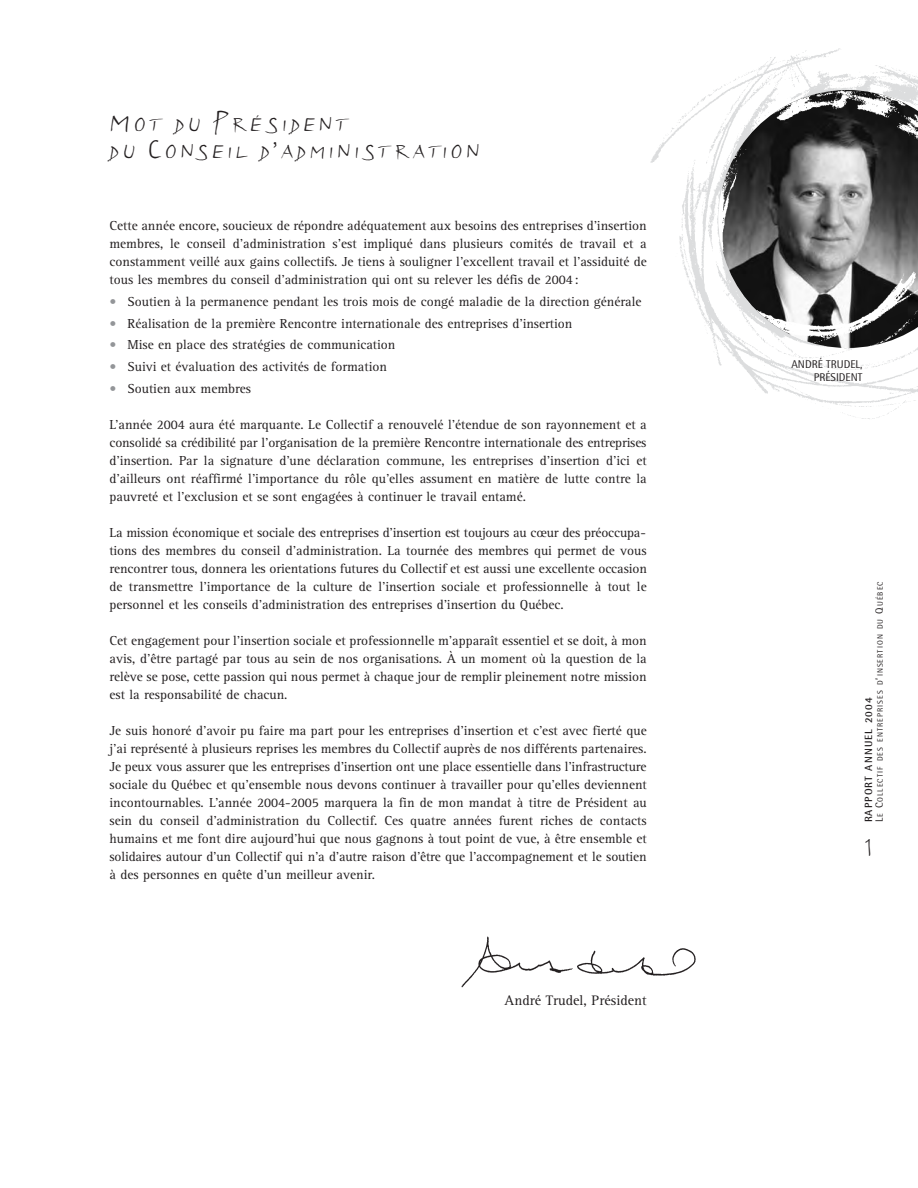
<style>
.page{position:relative;width:918px;height:1188px;background:#fff}
.page>*{position:absolute;margin:0;border:0;box-sizing:border-box;transform-origin:0 0}
.t1{font:22.5px "Django ITC";color:#231f20}
.t2{font:18px/27px "Django ITC";letter-spacing:.16em;color:#231f20}
.t3{font:14.25px "Rotis Serif";color:#231f20}
.t4{font:13.5px/18px "Rotis Serif";color:#231f20;text-align:justify}
.t5{font:11.25px/13.5px "Rotis Semi Sans";color:#231f20;text-align:right}
.t6{font:700 10.5px "Rotis Semi Sans";letter-spacing:.105em;color:#231f20}
.t7{font:7.8px "Rotis Semi Sans";letter-spacing:.135em;color:#231f20}
.s1{font-size:24px}
.s2{color:#939598}
.s3{font-size:10.5px}
</style>
<div class="page">
<img style="left:650px;top:48px;width:268px;height:371px">
<img style="left:718px;top:90px;width:200px;height:258px">
<img style="left:461px;top:936px;width:235px;height:52px">
<h2 class="t2" style="left:110px;top:112px;width:372px"><span class="s1">M</span>OT DU <span class="s1">P</span>RÉSIDENT<br>DU <span class="s1">C</span>ONSEIL D<span class="s1">’</span>ADMINISTRATION</h2>
<p class="t4" style="left:110px;top:218px;width:539px">Cette année encore, soucieux de répondre adéquatement aux besoins des entreprises d’insertion membres, le conseil d’administration s’est impliqué dans plusieurs comités de travail et a constamment veillé aux gains collectifs. Je tiens à souligner l'excellent travail et l’assiduité de tous les membres du conseil d'administration qui ont su relever les défis de 2004:</p>
<p class="t4" style="left:110px;top:293px;width:534px"><span class="s2">•</span> Soutien à la permanence pendant les trois mois de congé maladie de la direction générale</p>
<p class="t4" style="left:110px;top:315px;width:464px"><span class="s2">•</span> Réalisation de la première Rencontre internationale des entreprises d’insertion</p>
<p class="t4" style="left:110px;top:337px;width:287px"><span class="s2">•</span> Mise en place des stratégies de communication</p>
<p class="t4" style="left:110px;top:359px;width:279px"><span class="s2">•</span> Suivi et évaluation des activités de formation</p>
<p class="t4" style="left:110px;top:380px;width:143px"><span class="s2">•</span> Soutien aux membres</p>
<p class="t4" style="left:110px;top:416px;width:539px">L’année 2004 aura été marquante. Le Collectif a renouvelé l’étendue de son rayonnement et a consolidé sa crédibilité par l’organisation de la première Rencontre internationale des entreprises d’insertion. Par la signature d’une déclaration commune, les entreprises d’insertion d’ici et d’ailleurs ont réaffirmé l’importance du rôle qu’elles assument en matière de lutte contre la pauvreté et l’exclusion et se sont engagées à continuer le travail entamé.</p>
<p class="t4" style="left:110px;top:524px;width:539px">La mission économique et sociale des entreprises d’insertion est toujours au cœur des préoccupa&shy;tions des membres du conseil d’administration. La tournée des membres qui permet de vous rencontrer tous, donnera les orientations futures du Collectif et est aussi une excellente occasion de transmettre l’importance de la culture de l’insertion sociale et professionnelle à tout le personnel et les conseils d’administration des entreprises d’insertion du Québec.</p>
<p class="t4" style="left:110px;top:632px;width:539px">Cet engagement pour l’insertion sociale et professionnelle m’apparaît essentiel et se doit, à mon avis, d’être partagé par tous au sein de nos organisations. À un moment où la question de la relève se pose, cette passion qui nous permet à chaque jour de remplir pleinement notre mission est la responsabilité de chacun.</p>
<p class="t4" style="left:110px;top:722px;width:539px">Je suis honoré d’avoir pu faire ma part pour les entreprises d’insertion et c’est avec fierté que j’ai représenté à plusieurs reprises les membres du Collectif auprès de nos différents partenaires.<br>Je peux vous assurer que les entreprises d’insertion ont une place essentielle dans l’infrastructure sociale du Québec et qu’ensemble nous devons continuer à travailler pour qu’elles deviennent incontournables. L’année 2004-2005 marquera la fin de mon mandat à titre de Président au sein du conseil d’administration du Collectif. Ces quatre années furent riches de contacts humains et me font dire aujourd’hui que nous gagnons à tout point de vue, à être ensemble et solidaires autour d’un Collectif qui n’a d’autre raison d’être que l’accompagnement et le soutien à des personnes en quête d’un meilleur avenir.</p>
<p class="t3" style="left:505px;top:994px;width:143px">André Trudel, Président</p>
<p class="t5" style="left:792px;top:358px;width:72px">ANDRÉ TRUDEL,<br>PRÉSIDENT</p>
<p class="t7" style="left:877px;top:822px;width:243px;rotate:-90deg"><span class="s3">L</span>E <span class="s3">C</span>OLLECTIF DES ENTREPRISES D<span class="s3">’</span>INSERTION DU <span class="s3">Q</span>UÉBEC</p>
<p class="t6" style="left:865px;top:822px;width:126px;rotate:-90deg">RAPPORT ANNUEL 2004</p>
<h1 class="t1" style="left:865px;top:832px;width:9px">1</h1>
</div>
